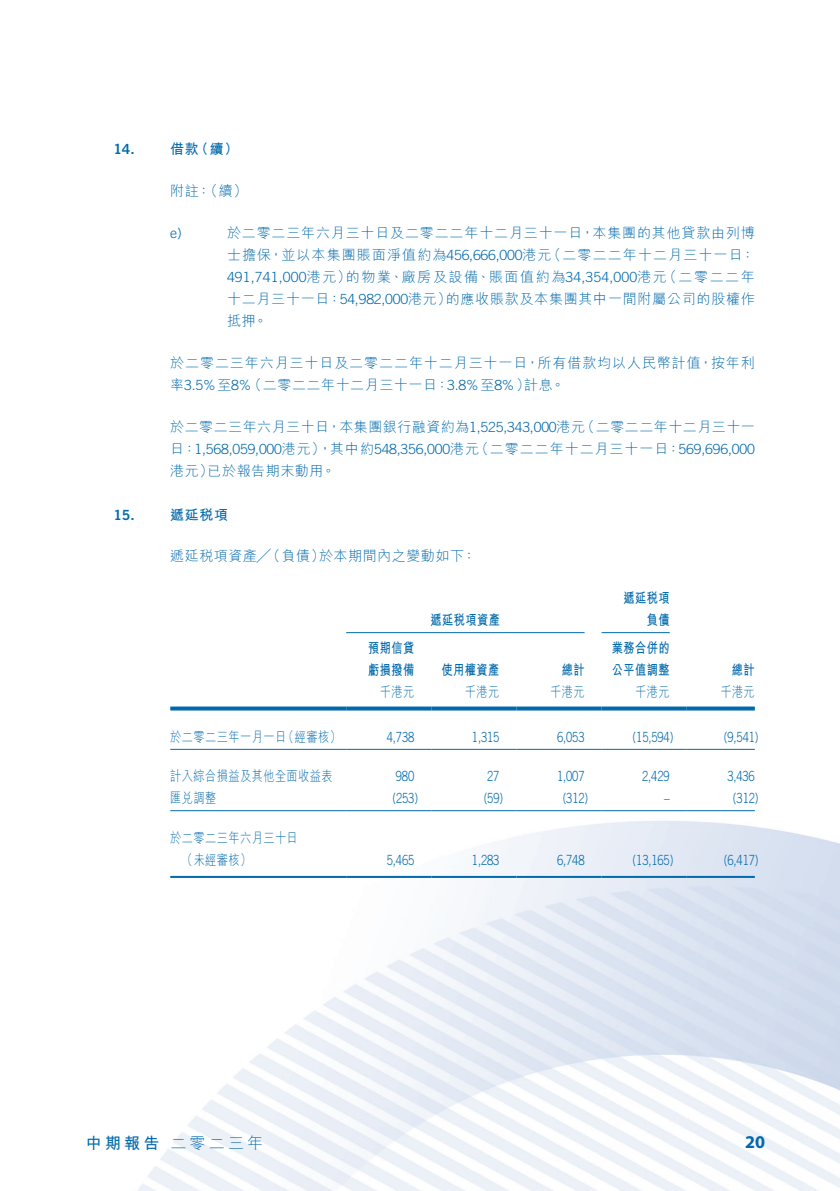
<style>
.page{position:relative;width:840px;height:1191px;background:#fff}
.page>*{position:absolute;margin:0;border:0;box-sizing:border-box;transform-origin:0 0}
.t1{font:700 18px "Myriad Pro";color:#0169ac}
.t2{font:300 16px "M Hei HK";letter-spacing:.2em;color:#0169ac}
.t3{font:700 16px "M Hei HK";color:#0169ac}
.t4{font:300 14px/22px "M Hei HK";letter-spacing:.055em;color:#0169ac}
.t5{font:300 14px "Trade Gothic LT Std";letter-spacing:-.01em;color:#0169ac;scale:.8 1}
.t6{font:300 14px/22px "M Hei HK";letter-spacing:.035em;color:#0169ac}
.t7{font:300 14px "M Hei HK";letter-spacing:.055em;color:#0169ac;scale:.8 1}
.t8{font:300 14px "Trade Gothic LT Std";letter-spacing:-.01em;color:#0169ac}
.t9{font:300 14px "M Hei HK";letter-spacing:.08em;color:#0169ac}
.t10{font:700 14px/22px "M Hei HK";letter-spacing:.04em;color:#0169ac;text-align:right;scale:.8 1}
.t11{font:300 14px "M Hei HK";letter-spacing:.11em;color:#0169ac}
.t12{font:300 14px "Trade Gothic LT Std";letter-spacing:.01em;color:#0169ac}
.t13{font:700 14px "M Hei HK";letter-spacing:.04em;color:#0169ac}
.t14{font:14px "Trade Gothic LT Std Bd 2";color:#0169ac}
.s1{font-family:"Trade Gothic LT Std"}
.s2{font-family:"M Hei HK"}
</style>
<div class="page">
<img style="left:138px;top:632px;width:701px;height:559px">
<hr style="left:346px;top:632px;width:238px;height:1px;background:#0169ac">
<hr style="left:601px;top:632px;width:68px;height:1px;background:#0169ac">
<svg style="left:170px;top:706px;width:176px;height:4px"></svg>
<svg style="left:346px;top:706px;width:85px;height:4px"></svg>
<svg style="left:431px;top:706px;width:85px;height:4px"></svg>
<svg style="left:516px;top:706px;width:85px;height:4px"></svg>
<svg style="left:601px;top:706px;width:85px;height:4px"></svg>
<svg style="left:686px;top:706px;width:68px;height:4px"></svg>
<hr style="left:170px;top:749px;width:176px;height:1px;background:#0169ac">
<hr style="left:346px;top:749px;width:85px;height:1px;background:#0169ac">
<hr style="left:431px;top:749px;width:85px;height:1px;background:#0169ac">
<hr style="left:516px;top:749px;width:85px;height:1px;background:#0169ac">
<hr style="left:601px;top:749px;width:85px;height:1px;background:#0169ac">
<hr style="left:686px;top:749px;width:68px;height:1px;background:#0169ac">
<hr style="left:170px;top:810px;width:176px;height:1px;background:#0169ac">
<hr style="left:346px;top:810px;width:85px;height:1px;background:#0169ac">
<hr style="left:431px;top:810px;width:85px;height:1px;background:#0169ac">
<hr style="left:516px;top:810px;width:85px;height:1px;background:#0169ac">
<hr style="left:601px;top:810px;width:85px;height:1px;background:#0169ac">
<hr style="left:686px;top:810px;width:68px;height:1px;background:#0169ac">
<hr style="left:170px;top:876px;width:176px;height:2px;background:#0169ac">
<hr style="left:346px;top:876px;width:85px;height:2px;background:#0169ac">
<hr style="left:431px;top:876px;width:85px;height:2px;background:#0169ac">
<hr style="left:516px;top:876px;width:85px;height:2px;background:#0169ac">
<hr style="left:601px;top:876px;width:85px;height:2px;background:#0169ac">
<hr style="left:686px;top:876px;width:68px;height:2px;background:#0169ac">
<p class="t14" style="left:113px;top:141px;width:23px">14.</p>
<p class="t14" style="left:113px;top:506px;width:23px">15.</p>
<p class="t13" style="left:170px;top:139px;width:30px">借款</p>
<p class="t13" style="left:194px;top:139px;width:45px">（續(</p>
<p class="t4" style="left:170px;top:180px;width:79px">附註（：續(</p>
<p class="t4" style="left:227px;top:222px;width:529px">於二零二三年六月三十日及二零二二年十二月三十一日，本集團的其他貸款由列博</p>
<p class="t8" style="left:170px;top:225px;width:13px">e)</p>
<p class="t9" style="left:547px;top:248px;width:209px">（二零二二年十二月三十一日：</p>
<p class="t9" style="left:227px;top:248px;width:326px">士擔保，並以本集團賬面淨值約為<span class="s1">456,666,000</span>港元</p>
<p class="t12" style="left:227px;top:269px;width:126px">491,741,000<span class="s2">港元）</span></p>
<p class="t4" style="left:662px;top:266px;width:93px">（二零二二年</p>
<p class="t11" style="left:345px;top:270px;width:322px">的物業、廠房及設備、賬面值約為<span class="s1">34,354,000</span>港元</p>
<p class="t4" style="left:227px;top:288px;width:226px">十二月三十一日：<span class="s1">54,982,000</span>港元）抵押。</p>
<p class="t4" style="left:524px;top:351px;width:232px;text-indent:-354px">於二零二三年六月三十日及二零二二年十二月三十一日，所有借款均以人民幣計值，按年利計息。</p>
<p class="t4" style="left:445px;top:288px;width:310px">的應收賬款及本集團其中一間附屬公司的股權作</p>
<p class="t4" style="left:247px;top:373px;width:284px">（二零二二年十二月三十一日：<span class="s1">3.8%</span>至<span class="s1">8%</span>）</p>
<p class="t8" style="left:170px;top:376px;width:83px"><span class="s2">率</span>3.5%<span class="s2">至</span>8%</p>
<p class="t6" style="left:580px;top:415px;width:175px">（二零二二年十二月三十一</p>
<p class="t6" style="left:474px;top:415px;width:281px;text-indent:-304px">於二零二三年六月三十日，本集團銀行融資約為<span class="s1">1,525,343,000</span>港元<br>（二零二二年十二月三十一日：<span class="s1">569,696,000</span></p>
<p class="t8" style="left:170px;top:440px;width:310px"><span class="s2">日：</span>1,568,059,000<span class="s2">港元，）其中約</span>548,356,000<span class="s2">港元</span></p>
<p class="t4" style="left:207px;top:459px;width:129px">已於報告期末動用。</p>
<p class="t4" style="left:170px;top:459px;width:45px">港元）</p>
<p class="t13" style="left:170px;top:504px;width:59px">遞延稅項</p>
<p class="t4" style="left:170px;top:545px;width:156px">遞延稅項資產╱（負債）</p>
<p class="t4" style="left:319px;top:545px;width:158px">於本期間內之變動如下：</p>
<p class="t10" style="left:430px;top:608px;width:88px">遞延稅項資產</p>
<p class="t10" style="left:623px;top:586px;width:59px">遞延稅項負債</p>
<p class="t10" style="left:368px;top:636px;width:59px">預期信貸</p>
<p class="t10" style="left:611px;top:636px;width:74px">業務合併的</p>
<p class="t10" style="left:368px;top:658px;width:59px">虧損撥備</p>
<p class="t10" style="left:441px;top:658px;width:74px">使用權資產</p>
<p class="t10" style="left:561px;top:658px;width:30px">總計</p>
<p class="t10" style="left:611px;top:658px;width:74px">公平值調整</p>
<p class="t10" style="left:731px;top:658px;width:30px">總計</p>
<p class="t7" style="left:379px;top:685px;width:45px">千港元</p>
<p class="t7" style="left:464px;top:685px;width:45px">千港元</p>
<p class="t7" style="left:549px;top:685px;width:45px">千港元</p>
<p class="t7" style="left:635px;top:685px;width:45px">千港元</p>
<p class="t7" style="left:720px;top:685px;width:45px">千港元</p>
<p class="t7" style="left:282px;top:730px;width:74px">（經審核(</p>
<p class="t7" style="left:170px;top:730px;width:146px">於二零二三年一月一日</p>
<p class="t5" style="left:386px;top:729px;width:36px">4,738</p>
<p class="t5" style="left:471px;top:729px;width:36px">1,315</p>
<p class="t5" style="left:556px;top:729px;width:36px">6,053</p>
<p class="t5" style="left:632px;top:729px;width:52px">)15,594(</p>
<p class="t5" style="left:723px;top:729px;width:45px">)9,541(</p>
<p class="t7" style="left:170px;top:769px;width:204px">計入綜合損益及其他全面收益表</p>
<p class="t5" style="left:395px;top:768px;width:25px">980</p>
<p class="t5" style="left:487px;top:768px;width:17px">27</p>
<p class="t5" style="left:556px;top:768px;width:36px">1,007</p>
<p class="t5" style="left:641px;top:768px;width:36px">2,429</p>
<p class="t5" style="left:727px;top:768px;width:36px">3,436</p>
<p class="t7" style="left:170px;top:791px;width:59px">匯兌調整</p>
<p class="t7" style="left:170px;top:830px;width:161px">於二零二三年六月三十日</p>
<p class="t5" style="left:392px;top:790px;width:34px">)253(</p>
<p class="t5" style="left:483px;top:790px;width:26px">)59(</p>
<p class="t5" style="left:562px;top:790px;width:34px">)312(</p>
<p class="t5" style="left:663px;top:790px;width:8px">–</p>
<p class="t5" style="left:732px;top:790px;width:34px">)312(</p>
<p class="t7" style="left:181px;top:852px;width:89px">（未經審核(</p>
<p class="t5" style="left:386px;top:851px;width:36px">5,465</p>
<p class="t5" style="left:471px;top:851px;width:36px">1,283</p>
<p class="t5" style="left:556px;top:851px;width:36px">6,748</p>
<p class="t5" style="left:632px;top:851px;width:52px">)13,165(</p>
<p class="t5" style="left:723px;top:851px;width:45px">)6,417(</p>
<p class="t3" style="left:86px;top:1131px;width:75px">中期報告</p>
<p class="t2" style="left:170px;top:1134px;width:94px">二零二三年</p>
<p class="t1" style="left:744px;top:1130px;width:21px">20</p>
</div>
